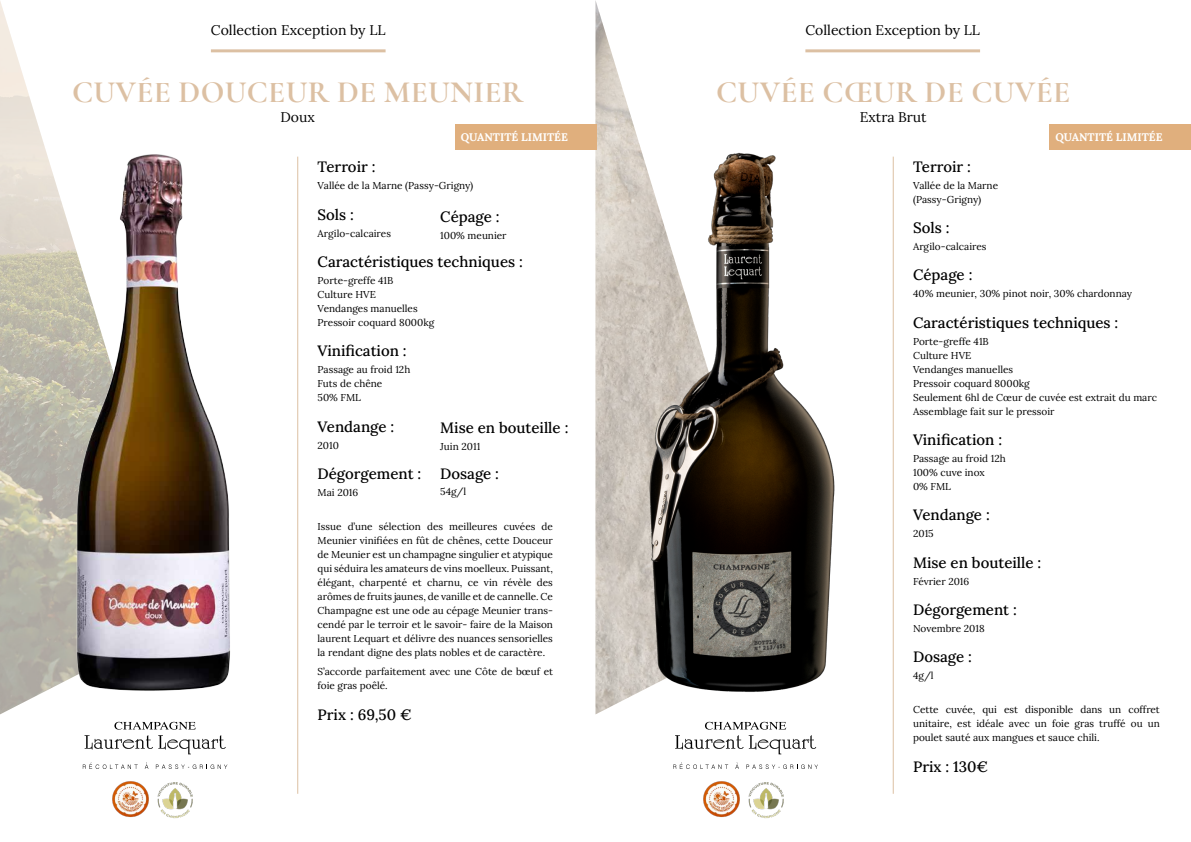
<style>
.page{position:relative;width:1191px;height:842px;background:#fff}
.page>*{position:absolute;margin:0;border:0;box-sizing:border-box;transform-origin:0 0}
.titre{font:700 31px "Cormorant Garamond";letter-spacing:.01em;color:#dcc0a3}
.catégorie_FT{font:15px "Lora";color:#000}
.Accroche{font:14px "Lora";color:#000}
.Accroche_2{font:14px "Lora";color:#000}
.texte{font:11px "Lora";color:#fff}
.texte-2{font:10px/14px "Lora";color:#000}
</style>
<div class="page">
<img style="left:0;top:1px;width:45px;height:713px">
<img style="left:595px;top:0;width:46px;height:714px">
<hr style="left:211px;top:49px;width:174px;height:3px;background:#dcc0a3">
<hr style="left:805px;top:49px;width:175px;height:3px;background:#dcc0a3">
<hr style="left:297px;top:157px;width:1px;height:637px;background:#dcc0a3">
<hr style="left:892px;top:157px;width:1px;height:637px;background:#dcc0a3">
<div style="left:455px;top:125px;width:141px;height:25px;background:#e0af7d"></div>
<div style="left:1049px;top:125px;width:142px;height:25px;background:#e0af7d"></div>
<img style="left:33px;top:148px;width:197px;height:552px">
<img style="left:621px;top:148px;width:214px;height:562px">
<svg style="left:85px;top:722px;width:141px;height:32px"></svg>
<svg style="left:156px;top:764px;width:71px;height:5px"></svg>
<svg style="left:83px;top:762px;width:55px;height:7px"></svg>
<svg style="left:145px;top:762px;width:3px;height:7px"></svg>
<img style="left:112px;top:781px;width:37px;height:37px">
<img style="left:157px;top:782px;width:36px;height:37px">
<svg style="left:675px;top:722px;width:141px;height:32px"></svg>
<svg style="left:746px;top:764px;width:72px;height:5px"></svg>
<svg style="left:673px;top:762px;width:55px;height:7px"></svg>
<svg style="left:735px;top:762px;width:4px;height:7px"></svg>
<img style="left:703px;top:781px;width:37px;height:37px">
<img style="left:748px;top:782px;width:36px;height:37px">
<p class="Accroche" style="left:211px;top:20px;width:176px">Collection Exception by LL</p>
<p class="titre" style="left:72px;top:73px;width:453px">CUVÉE DOUCEUR DE MEUNIER</p>
<p class="Accroche_2" style="left:280px;top:106px;width:36px">Doux</p>
<p class="Accroche" style="left:805px;top:20px;width:176px">Collection Exception by LL</p>
<p class="titre" style="left:716px;top:73px;width:355px">CUVÉE CŒUR DE CUVÉE</p>
<p class="Accroche_2" style="left:859px;top:106px;width:68px">Extra Brut</p>
<p class="texte" style="left:461px;top:129px;width:109px">QUANTITÉ LIMITÉE</p>
<p class="texte" style="left:1055px;top:129px;width:109px">QUANTITÉ LIMITÉE</p>
<p class="catégorie_FT" style="left:317px;top:156px;width:59px">Terroir :</p>
<p class="texte-2" style="left:317px;top:178px;width:157px">Vallée de la Marne (Passy-Grigny)</p>
<p class="catégorie_FT" style="left:317px;top:203px;width:38px">Sols :</p>
<p class="texte-2" style="left:317px;top:225px;width:75px">Argilo-calcaires</p>
<p class="catégorie_FT" style="left:317px;top:250px;width:207px">Caractéristiques techniques :</p>
<p class="texte-2" style="left:317px;top:273px;width:118px">Porte-greffe 41B<br>Culture HVE<br>Vendanges manuelles<br>Pressoir coquard 8000kg</p>
<p class="catégorie_FT" style="left:317px;top:340px;width:91px">Vinification :</p>
<p class="texte-2" style="left:317px;top:362px;width:94px">Passage au froid 12h<br>Futs de chêne<br>50% FML</p>
<p class="catégorie_FT" style="left:317px;top:415px;width:78px">Vendange :</p>
<p class="texte-2" style="left:317px;top:437px;width:23px">2010</p>
<p class="catégorie_FT" style="left:317px;top:462px;width:105px">Dégorgement :</p>
<p class="texte-2" style="left:317px;top:485px;width:42px">Mai 2016</p>
<p class="texte-2" style="left:317px;top:518px;width:237px;text-align:justify">Issue d’une sélection des meilleures cuvées de Meunier vinifiées en fût de chênes, cette Douceur de Meunier est un champagne singulier et atypique qui séduira les amateurs de vins moelleux. Puissant, élégant, charpenté et charnu, ce vin révèle des arômes de fruits jaunes, de vanille et de cannelle. Ce Champagne est une ode au cépage Meunier trans&shy;cendé par le terroir et le savoir- faire de la Maison laurent Lequart et délivre des nuances sensorielles la rendant digne des plats nobles et de caractère.</p>
<p class="texte-2" style="left:317px;top:664px;width:237px">S’accorde parfaitement avec une Côte de bœuf et foie gras poêlé.</p>
<p class="catégorie_FT" style="left:317px;top:703px;width:96px">Prix : 69,50 €</p>
<p class="catégorie_FT" style="left:440px;top:205px;width:61px">Cépage :</p>
<p class="texte-2" style="left:440px;top:228px;width:68px">100% meunier</p>
<p class="catégorie_FT" style="left:440px;top:416px;width:130px">Mise en bouteille :</p>
<p class="texte-2" style="left:440px;top:439px;width:42px">Juin 2011</p>
<p class="catégorie_FT" style="left:440px;top:462px;width:60px">Dosage :</p>
<p class="texte-2" style="left:440px;top:484px;width:28px">54g/l</p>
<p class="catégorie_FT" style="left:913px;top:155px;width:59px">Terroir :</p>
<p class="texte-2" style="left:913px;top:177px;width:87px">Vallée de la Marne (Passy-Grigny)</p>
<p class="catégorie_FT" style="left:913px;top:216px;width:38px">Sols :</p>
<p class="texte-2" style="left:913px;top:239px;width:75px">Argilo-calcaires</p>
<p class="catégorie_FT" style="left:913px;top:264px;width:61px">Cépage :</p>
<p class="texte-2" style="left:913px;top:286px;width:220px">40% meunier, 30% pinot noir, 30% chardonnay</p>
<p class="catégorie_FT" style="left:913px;top:311px;width:207px">Caractéristiques techniques :</p>
<p class="texte-2" style="left:913px;top:333px;width:245px">Porte-greffe 41B<br>Culture HVE<br>Vendanges manuelles<br>Pressoir coquard 8000kg<br>Seulement 6hl de Cœur de cuvée est extrait du marc<br>Assemblage fait sur le pressoir</p>
<p class="catégorie_FT" style="left:913px;top:428px;width:91px">Vinification :</p>
<p class="texte-2" style="left:913px;top:451px;width:94px">Passage au froid 12h<br>100% cuve inox<br>0% FML</p>
<p class="catégorie_FT" style="left:913px;top:504px;width:78px">Vendange :</p>
<p class="texte-2" style="left:913px;top:526px;width:22px">2015</p>
<p class="catégorie_FT" style="left:913px;top:551px;width:130px">Mise en bouteille :</p>
<p class="texte-2" style="left:913px;top:573px;width:58px">Février 2016</p>
<p class="catégorie_FT" style="left:913px;top:598px;width:105px">Dégorgement :</p>
<p class="texte-2" style="left:913px;top:621px;width:73px">Novembre 2018</p>
<p class="catégorie_FT" style="left:913px;top:646px;width:60px">Dosage :</p>
<p class="texte-2" style="left:913px;top:668px;width:22px">4g/l</p>
<p class="texte-2" style="left:913px;top:702px;width:248px;text-align:justify">Cette cuvée, qui est disponible dans un coffret unitaire, est idéale avec un foie gras truffé ou un poulet sauté aux mangues et sauce chili.</p>
<p class="catégorie_FT" style="left:913px;top:755px;width:77px">Prix : 130€</p>
</div>
